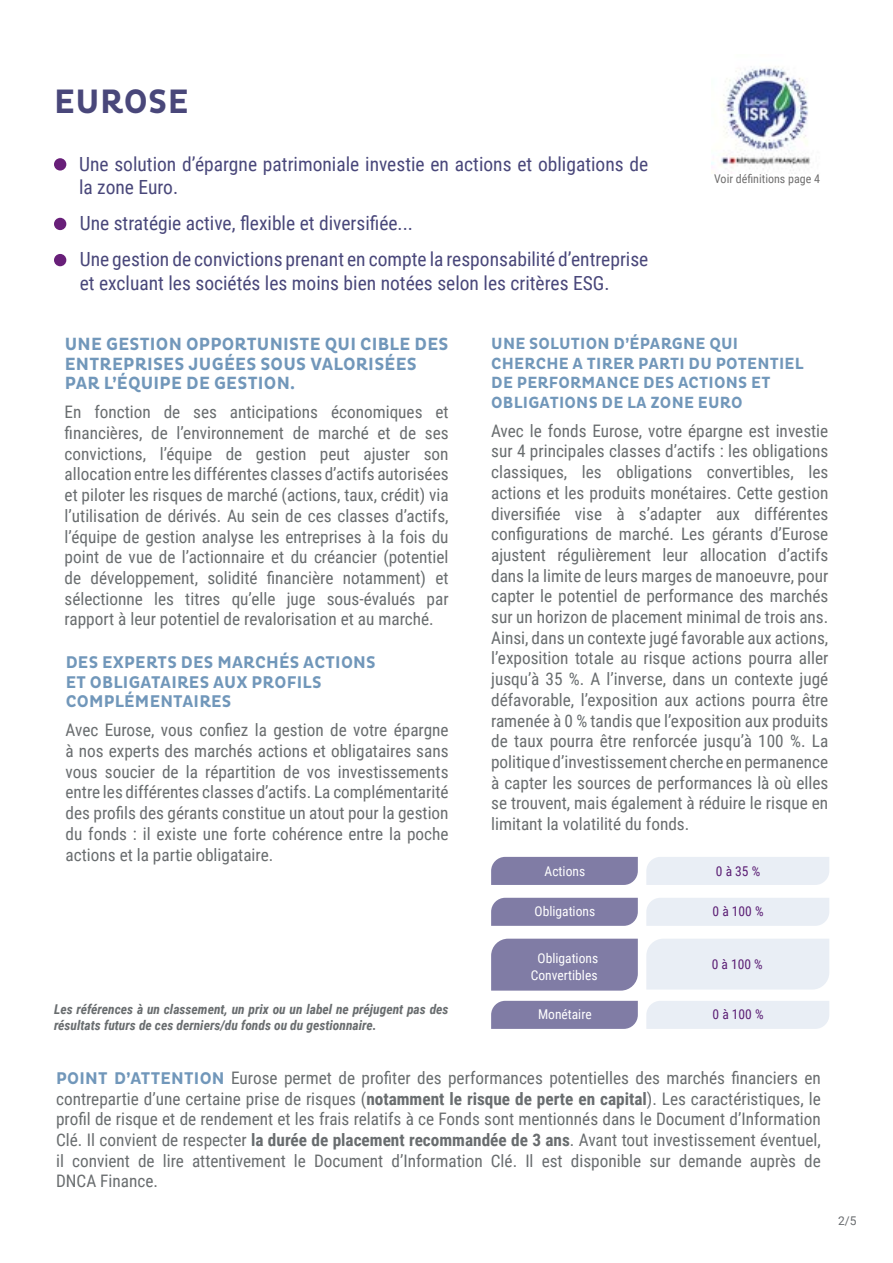
<style>
.page{position:relative;width:893px;height:1263px;background:#fff}
.page>*{position:absolute;margin:0;border:0;box-sizing:border-box;transform-origin:0 0}
.t1{font:700 34.5px "Pluto Cond";letter-spacing:.015em;color:#49477a}
.t2{font:19.5px/23.4px "Roboto Condensed";color:#49477a}
.t3{font:700 18px/19.5px "Pluto Cond";letter-spacing:.015em;color:#7197ba}
.t4{font:17.25px/20.7px "Roboto Condensed";color:#696d6f;text-align:justify}
.t5{font:700 17.25px/19.5px "Pluto Cond";letter-spacing:.015em;color:#7197ba}
.t6{font:700 16.5px/19.5px "Pluto Cond";letter-spacing:.015em;color:#7197ba}
.t7{font:italic 700 13.5px/16.2px "Roboto Condensed";color:#696d6f}
.t8{font:13.5px/16.2px "Roboto Condensed";color:#fff;text-align:center}
.t9{font:13.5px "Roboto Condensed";color:#5c1f75}
.t10{font:12px "Roboto Condensed";color:#706f6f}
.t11{font:12px "Roboto";color:#696c6f}
.s1{font-family:"Pluto Cond";font-weight:700;color:#7197ba}
.s2{font-weight:700}
</style>
<div class="page">
<div style="left:54px;top:158px;width:12px;height:13px;background:#681f79;border-radius:50%"></div>
<div style="left:54px;top:218px;width:12px;height:12px;background:#681f79;border-radius:50%"></div>
<div style="left:54px;top:254px;width:12px;height:12px;background:#681f79;border-radius:50%"></div>
<div style="left:491px;top:857px;width:147px;height:28px;background:#807ca5"></div>
<div style="left:491px;top:898px;width:147px;height:28px;background:#807ca5"></div>
<div style="left:491px;top:939px;width:147px;height:52px;background:#807ca5"></div>
<div style="left:491px;top:1001px;width:147px;height:28px;background:#807ca5"></div>
<div style="left:646px;top:857px;width:183px;height:28px;background:#e9eef5"></div>
<div style="left:646px;top:898px;width:183px;height:28px;background:#e9eef5"></div>
<div style="left:646px;top:939px;width:183px;height:50px;background:#e9eef5"></div>
<div style="left:646px;top:1001px;width:183px;height:28px;background:#e9eef5"></div>
<img style="left:712px;top:66px;width:98px;height:108px">
<h1 class="t1" style="left:54px;top:81px;width:136px">EUROSE</h1>
<p class="t2" style="left:79px;top:151px;width:571px">Une solution d’épargne patrimoniale investie en actions et obligations de la zone Euro.</p>
<p class="t2" style="left:80px;top:204px;width:570px;line-height:36.2px">Une stratégie active, flexible et diversifiée...<br>Une gestion de convictions prenant en compte la responsabilité d’entreprise</p>
<p class="t2" style="left:80px;top:270px;width:531px">et excluant les sociétés les moins bien notées selon les critères ESG.</p>
<p class="t10" style="left:714px;top:170px;width:107px">Voir définitions page 4</p>
<p class="t3" style="left:65px;top:335px;width:385px">UNE GESTION OPPORTUNISTE QUI CIBLE DES<br>ENTREPRISES JUGÉES SOUS VALORISÉES<br>PAR L’ÉQUIPE DE GESTION.</p>
<p class="t4" style="left:65px;top:401px;width:385px">En fonction de ses anticipations économiques et financières, de l’environnement de marché et de ses convictions, l’équipe de gestion peut ajuster son allocation entre les différentes classes d’actifs autorisées et piloter les risques de marché (actions, taux, crédit) via l’utilisation de dérivés. Au sein de ces classes d’actifs, l’équipe de gestion analyse les entreprises à la fois du point de vue de l’actionnaire et du créancier (potentiel de développement, solidité financière notamment) et sélectionne les titres qu’elle juge sous-évalués par rapport à leur potentiel de revalorisation et au marché.</p>
<p class="t5" style="left:66px;top:653px;width:312px">DES EXPERTS DES MARCHÉS ACTIONS<br>ET OBLIGATAIRES AUX PROFILS<br>COMPLÉMENTAIRES</p>
<p class="t4" style="left:66px;top:719px;width:385px">Avec Eurose, vous confiez la gestion de votre épargne à nos experts des marchés actions et obligataires sans vous soucier de la répartition de vos investissements entre les différentes classes d’actifs. La complémentarité des profils des gérants constitue un atout pour la gestion du fonds : il existe une forte cohérence entre la poche actions et la partie obligataire.</p>
<p class="t7" style="left:54px;top:1000px;width:396px">Les références à un classement, un prix ou un label ne préjugent pas des résultats futurs de ces derniers/du fonds ou du gestionnaire.</p>
<p class="t6" style="left:491px;top:334px;width:314px">UNE SOLUTION D’ÉPARGNE QUI<br>CHERCHE A TIRER PARTI DU POTENTIEL<br>DE PERFORMANCE DES ACTIONS ET<br>OBLIGATIONS DE LA ZONE EURO</p>
<p class="t4" style="left:491px;top:420px;width:339px">Avec le fonds Eurose, votre épargne est investie sur 4 principales classes d’actifs : les obligations classiques, les obligations convertibles, les actions et les produits monétaires. Cette gestion diversifiée vise à s’adapter aux différentes configurations de marché. Les gérants d’Eurose ajustent régulièrement leur allocation d’actifs dans la limite de leurs marges de manoeuvre, pour capter le potentiel de performance des marchés sur un horizon de placement minimal de trois ans.<br>Ainsi, dans un contexte jugé favorable aux actions, l’exposition totale au risque actions pourra aller jusqu’à 35 %. A l’inverse, dans un contexte jugé défavorable, l’exposition aux actions pourra être ramenée à 0 % tandis que l’exposition aux produits de taux pourra être renforcée jusqu’à 100 %. La politique d’investissement cherche en permanence à capter les sources de performances là où elles se trouvent, mais également à réduire le risque en limitant la volatilité du fonds.</p>
<p class="t8" style="left:545px;top:862px;width:42px">Actions</p>
<p class="t8" style="left:535px;top:903px;width:62px">Obligations</p>
<p class="t8" style="left:531px;top:950px;width:69px">Obligations<br>Convertibles</p>
<p class="t8" style="left:538px;top:1006px;width:55px">Monétaire</p>
<p class="t9" style="left:716px;top:861px;width:46px">0 à 35 %</p>
<p class="t9" style="left:713px;top:902px;width:52px">0 à 100 %</p>
<p class="t9" style="left:712px;top:955px;width:52px">0 à 100 %</p>
<p class="t9" style="left:713px;top:1005px;width:52px">0 à 100 %</p>
<p class="t4" style="left:56px;top:1067px;width:766px"><span class="s1">POINT D’ATTENTION</span> Eurose permet de profiter des performances potentielles des marchés financiers en contrepartie d’une certaine prise de risques (<span class="s2">notamment le risque de perte en capital</span>). Les caractéristiques, le profil de risque et de rendement et les frais relatifs à ce Fonds sont mentionnés dans le Document d’Information Clé. Il convient de respecter <span class="s2">la durée de placement recommandée de 3 ans</span>. Avant tout investissement éventuel, il convient de lire attentivement le Document d’Information Clé. Il est disponible sur demande auprès de DNCA Finance.</p>
<p class="t11" style="left:838px;top:1212px;width:20px">2/5</p>
</div>
